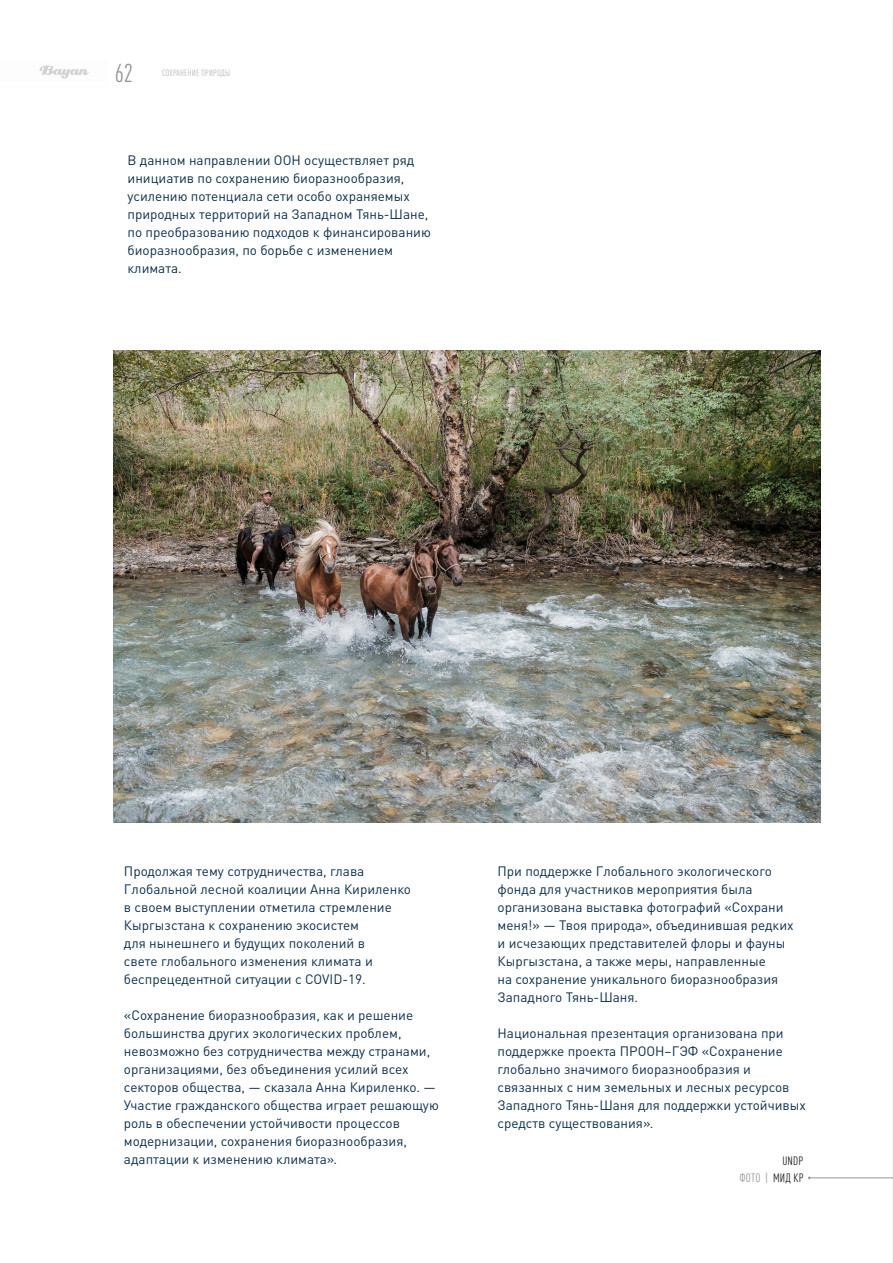
<style>
.page{position:relative;width:893px;height:1263px;background:#fff}
.page>*{position:absolute;margin:0;border:0;box-sizing:border-box;transform-origin:0 0}
.t1{font:condensed 25.5px "DIN Pro";color:#939598}
.t2{font:13.5px/18px "DIN Pro";color:#0b2e4a}
.t3{font:condensed 12px "DIN Pro";letter-spacing:.02em;color:#939598}
.t4{font:condensed 12px "DIN Pro";color:#231f20}
.t5{font:condensed 9px "DIN Pro";letter-spacing:.02em;color:#b8b9bc}
.s1{color:#231f20}
</style>
<div class="page">
<img style="left:114px;top:351px;width:706px;height:471px">
<hr style="left:811px;top:1177px;width:82px;height:1px;background:#939598">
<img style="left:39px;top:65px;width:50px;height:14px">
<h1 class="t1" style="left:115px;top:54px;width:20px">62</h1>
<p class="t5" style="left:162px;top:67px;width:69px">СОХРАНЕНИЕ ПРИРОДЫ</p>
<p class="t2" style="left:128px;top:150px;width:305px">В данном направлении ООН осуществляет ряд инициатив по сохранению биоразнообразия, усилению потенциала сети особо охраняемых природных территорий на Западном Тянь-Шане, по преобразованию подходов к финансированию биоразнообразия, по борьбе с изменением климата.</p>
<p class="t2" style="left:124px;top:861px;width:289px">Продолжая тему сотрудничества, глава Глобальной лесной коалиции Анна Кириленко в своем выступлении отметила стремление Кыргызстана к сохранению экосистем<br>для нынешнего и будущих поколений в<br>свете глобального изменения климата и беспрецедентной ситуации с COVID-19.</p>
<p class="t2" style="left:124px;top:1005px;width:316px">«Сохранение биоразнообразия, как и решение большинства других экологических проблем, невозможно без сотрудничества между странами, организациями, без объединения усилий всех секторов общества, — сказала Анна Кириленко. — Участие гражданского общества играет решающую роль в обеспечении устойчивости процессов модернизации, сохранения биоразнообразия, адаптации к изменению климата».</p>
<p class="t2" style="left:497px;top:861px;width:298px">При поддержке Глобального экологического фонда для участников мероприятия была организована выставка фотографий «Сохрани меня!» — Твоя природа», объединившая редких и исчезающих представителей флоры и фауны Кыргызстана, а также меры, направленные<br>на сохранение уникального биоразнообразия Западного Тянь-Шаня.</p>
<p class="t2" style="left:497px;top:1023px;width:310px">Национальная презентация организована при поддержке проекта ПРООН–ГЭФ «Сохранение глобально значимого биоразнообразия и связанных с ним земельных и лесных ресурсов Западного Тянь-Шаня для поддержки устойчивых средств существования».</p>
<p class="t4" style="left:782px;top:1152px;width:23px">UNDP</p>
<p class="t3" style="left:739px;top:1169px;width:66px">ФОТО | <span class="s1">МИД КР</span></p>
</div>
